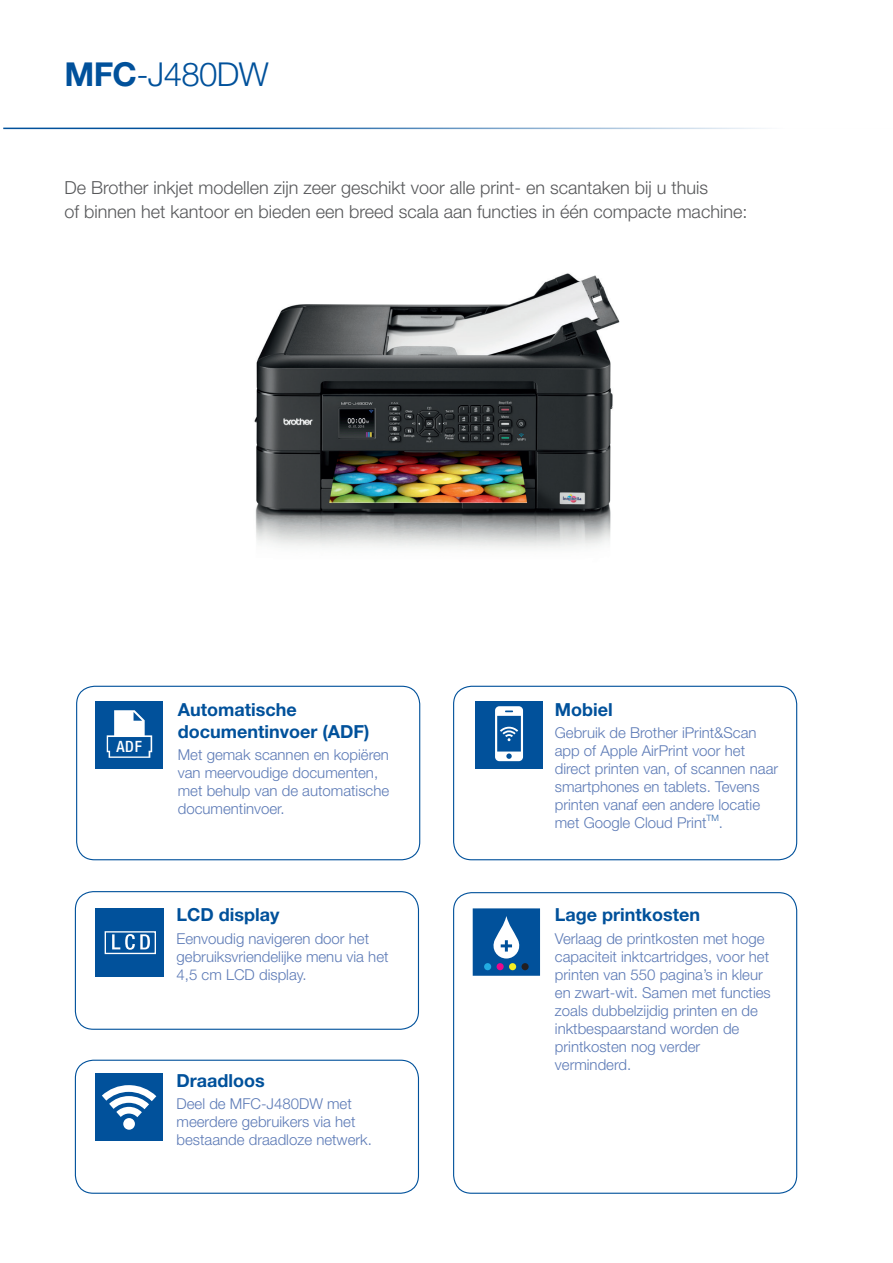
<style>
.page{position:relative;width:893px;height:1263px;background:#fff}
.page>*{position:absolute;margin:0;border:0;box-sizing:border-box;transform-origin:0 0}
.t1{font:300 33px "Helvetica Neue LT Pro";letter-spacing:-.02em;color:#01519b}
.t2{font:300 18px "Helvetica Neue LT Pro";color:#57585a}
.t3{font:700 18px/21.6px "Helvetica Neue LT Pro";color:#01519b}
.t4{font:500 condensed 15.6px "Helvetica Neue LT Pro";color:#fff}
.t5{font:300 15px/18px "Helvetica Neue LT Pro";color:#5c7ab6}
.t6{font:300 8.7px "Helvetica Neue LT Pro";color:#3068ab}
.s1{font-weight:700}
</style>
<div class="page">
<hr style="left:3px;top:128px;width:890px;height:1px;background:#01519b">
<img style="left:254px;top:273px;width:366px;height:275px">
<div style="left:75px;top:1060px;width:344px;height:134px;border:1px solid #01519b;border-radius:18px"></div>
<div style="left:96px;top:1074px;width:67px;height:67px;background:#01519b"></div>
<svg style="left:102px;top:1085px;width:54px;height:32px"></svg>
<div style="left:123px;top:1118px;width:12px;height:12px;background:#fff;border-radius:50%"></div>
<div style="left:75px;top:891px;width:344px;height:139px;border:1px solid #01519b;border-radius:18px"></div>
<div style="left:453px;top:892px;width:344px;height:302px;border:1px solid #01519b;border-radius:18px"></div>
<svg style="left:473px;top:908px;width:67px;height:68px;background:#266aa9"></svg>
<div style="left:484px;top:963px;width:7px;height:7px;background:#22abe2;border-radius:50%"></div>
<div style="left:497px;top:963px;width:7px;height:7px;background:#ea098c;border-radius:50%"></div>
<div style="left:509px;top:963px;width:7px;height:7px;background:#f7ee22;border-radius:50%"></div>
<div style="left:521px;top:963px;width:8px;height:7px;background:#231f20;border-radius:50%"></div>
<div style="left:453px;top:686px;width:344px;height:174px;border:1px solid #01519b;border-radius:18px"></div>
<div style="left:475px;top:701px;width:68px;height:67px;background:#01519b"></div>
<svg style="left:495px;top:706px;width:28px;height:55px"></svg>
<div style="left:76px;top:686px;width:344px;height:174px;border:1px solid #01519b;border-radius:18px"></div>
<div style="left:96px;top:701px;width:67px;height:67px;background:#01519b"></div>
<svg style="left:107px;top:710px;width:45px;height:48px"></svg>
<div style="left:96px;top:908px;width:68px;height:69px;background:#01519b"></div>
<div style="left:105px;top:931px;width:51px;height:23px;border:1px solid #fff"></div>
<svg style="left:112px;top:934px;width:38px;height:16px"></svg>
<p class="t1" style="left:64px;top:54px;width:206px"><span class="s1">MFC</span>-J480DW</p>
<p class="t2" style="left:64px;top:176px;width:645px">De Brother inkjet modellen zijn zeer geschikt voor alle print- en scantaken bij u thuis</p>
<p class="t2" style="left:64px;top:200px;width:684px">of binnen het kantoor en bieden een breed scala aan functies in één compacte machine:</p>
<p class="t4" style="left:116px;top:737px;width:27px">ADF</p>
<p class="t3" style="left:178px;top:698px;width:193px">Automatische documentinvoer (ADF)</p>
<p class="t5" style="left:178px;top:745px;width:213px">Met gemak scannen en kopiëren van meervoudige documenten, met behulp van de automatische documentinvoer.</p>
<p class="t3" style="left:177px;top:904px;width:104px">LCD display</p>
<p class="t5" style="left:177px;top:929px;width:213px">Eenvoudig navigeren door het gebruiksvriendelijke menu via het<br>4,5 cm LCD display.</p>
<p class="t3" style="left:177px;top:1069px;width:90px">Draadloos</p>
<p class="t5" style="left:177px;top:1094px;width:197px">Deel de MFC-J480DW met meerdere gebruikers via het bestaande draadloze netwerk.</p>
<p class="t3" style="left:555px;top:698px;width:59px">Mobiel</p>
<p class="t5" style="left:555px;top:723px;width:225px">Gebruik de Brother iPrint&amp;Scan app of Apple AirPrint voor het direct printen van, of scannen naar smartphones en tablets. Tevens printen vanaf een andere locatie met Google Cloud Print</p>
<p class="t6" style="left:706px;top:812px;width:14px">TM</p>
<p class="t5" style="left:719px;top:813px;width:6px">.</p>
<p class="t3" style="left:555px;top:904px;width:147px">Lage printkosten</p>
<p class="t5" style="left:555px;top:929px;width:217px">Verlaag de printkosten met hoge capaciteit inktcartridges, voor het printen van 550 pagina’s in kleur en zwart-wit. Samen met functies zoals dubbelzijdig printen en de inktbespaarstand worden de</p>
<p class="t5" style="left:555px;top:1037px;width:147px">printkosten nog verder verminderd.</p>
</div>
